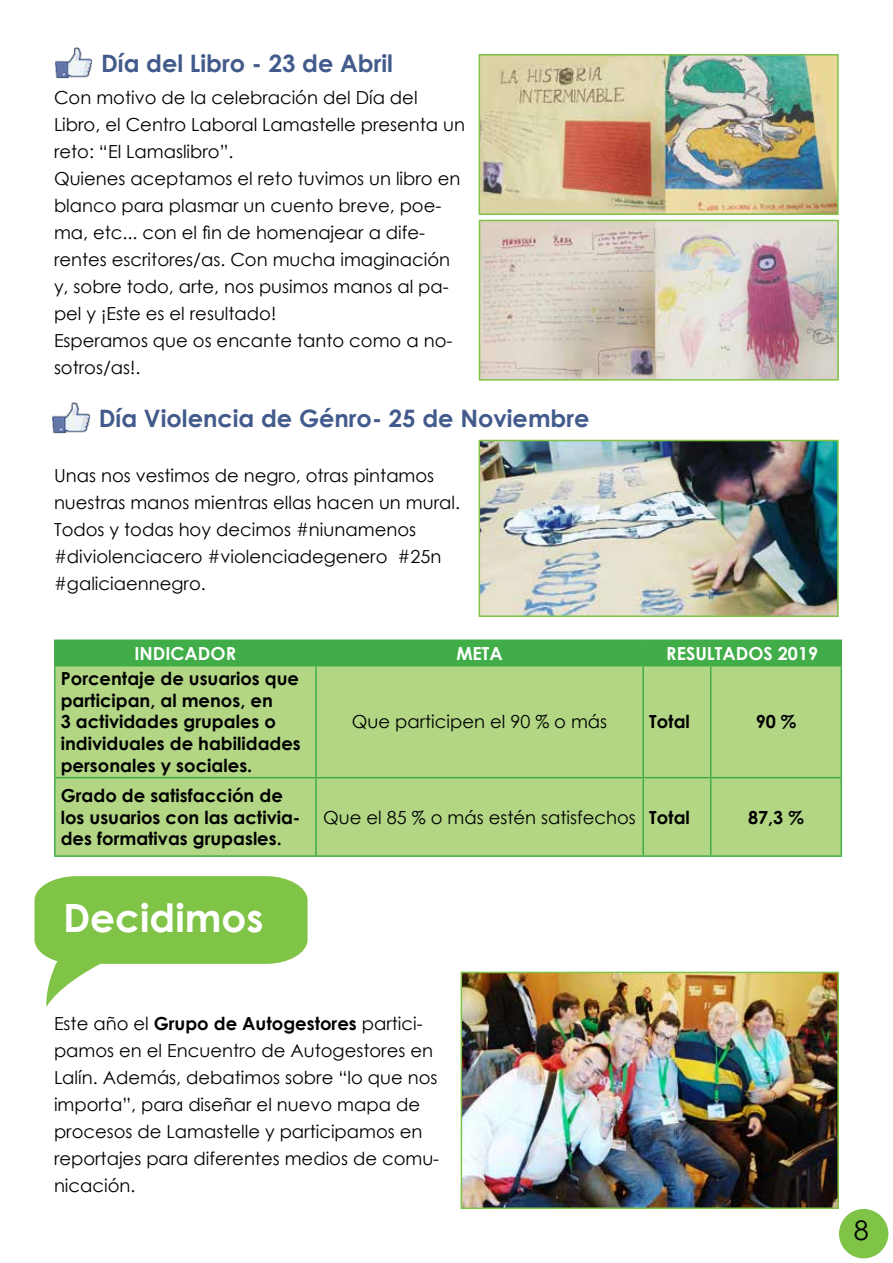
<style>
.page{position:relative;width:893px;height:1263px;background:#fff}
.page>*{position:absolute;margin:0;border:0;box-sizing:border-box;transform-origin:0 0}
.t1{font:700 39px "Century Gothic";color:#fff}
.t2{font:27px "Century Gothic";color:#000}
.t3{font:700 24px "Century Gothic";color:#435b8c}
.t4{font:18px/27px "Century Gothic";color:#000}
.t5{font:700 18px/21.6px "Century Gothic";color:#000}
.t6{font:700 18px "Century Gothic";color:#fff}
.s1{font-weight:700}
</style>
<div class="page">
<div style="left:839px;top:1209px;width:49px;height:49px;background:#7fc347;border-radius:50%"></div>
<img style="left:55px;top:47px;width:37px;height:32px">
<img style="left:482px;top:57px;width:354px;height:155px">
<div style="left:479px;top:54px;width:360px;height:161px;border:2px solid #7fc347"></div>
<img style="left:482px;top:223px;width:354px;height:155px">
<div style="left:479px;top:220px;width:360px;height:161px;border:2px solid #7fc347"></div>
<img style="left:53px;top:402px;width:37px;height:32px">
<img style="left:482px;top:443px;width:354px;height:171px">
<div style="left:479px;top:440px;width:360px;height:177px;border:2px solid #7fc347"></div>
<div style="left:56px;top:641px;width:784px;height:24px;background:#41ad49"></div>
<div style="left:56px;top:666px;width:784px;height:189px;background:#b2d684"></div>
<hr style="left:54px;top:639px;width:262px;height:2px;background:#41ad49">
<hr style="left:54px;top:641px;width:2px;height:24px;background:#41ad49">
<hr style="left:316px;top:639px;width:327px;height:2px;background:#41ad49">
<hr style="left:315px;top:641px;width:2px;height:24px;background:#41ad49">
<hr style="left:643px;top:639px;width:68px;height:2px;background:#41ad49">
<hr style="left:642px;top:641px;width:2px;height:24px;background:#41ad49">
<hr style="left:711px;top:639px;width:131px;height:2px;background:#41ad49">
<hr style="left:840px;top:641px;width:2px;height:24px;background:#41ad49">
<hr style="left:54px;top:665px;width:262px;height:1px;background:#41ad49">
<hr style="left:316px;top:665px;width:327px;height:1px;background:#41ad49">
<hr style="left:643px;top:665px;width:68px;height:1px;background:#41ad49">
<hr style="left:711px;top:665px;width:131px;height:1px;background:#41ad49">
<hr style="left:54px;top:666px;width:2px;height:111px;background:#41ad49">
<hr style="left:315px;top:666px;width:2px;height:111px;background:#41ad49">
<hr style="left:642px;top:666px;width:2px;height:111px;background:#41ad49">
<hr style="left:710px;top:666px;width:1px;height:111px;background:#41ad49">
<hr style="left:840px;top:666px;width:2px;height:111px;background:#41ad49">
<hr style="left:54px;top:777px;width:262px;height:1px;background:#41ad49">
<hr style="left:54px;top:778px;width:2px;height:77px;background:#41ad49">
<hr style="left:316px;top:777px;width:327px;height:1px;background:#41ad49">
<hr style="left:315px;top:778px;width:2px;height:77px;background:#41ad49">
<hr style="left:643px;top:777px;width:68px;height:1px;background:#41ad49">
<hr style="left:642px;top:778px;width:2px;height:77px;background:#41ad49">
<hr style="left:711px;top:777px;width:131px;height:1px;background:#41ad49">
<hr style="left:710px;top:778px;width:1px;height:77px;background:#41ad49">
<hr style="left:840px;top:778px;width:2px;height:77px;background:#41ad49">
<hr style="left:54px;top:855px;width:262px;height:2px;background:#41ad49">
<hr style="left:316px;top:855px;width:327px;height:2px;background:#41ad49">
<hr style="left:643px;top:855px;width:68px;height:2px;background:#41ad49">
<hr style="left:711px;top:855px;width:131px;height:2px;background:#41ad49">
<svg style="left:35px;top:876px;width:273px;height:131px"></svg>
<img style="left:464px;top:975px;width:372px;height:231px">
<div style="left:461px;top:972px;width:378px;height:237px;border:2px solid #7fc347"></div>
<h3 class="t3" style="left:101px;top:45px;width:293px">Día del Libro - 23 de Abril</h3>
<p class="t4" style="left:54px;top:84px;width:413px">Con motivo de la celebración del Día del Libro, el Centro Laboral Lamastelle presenta un reto: “El Lamaslibro”.<br>Quienes aceptamos el reto tuvimos un libro en blanco para plasmar un cuento breve, poe&shy;ma, etc... con el fin de homenajear a dife&shy;rentes escritores/as. Con mucha imaginación y, sobre todo, arte, nos pusimos manos al pa&shy;pel y ¡Este es el resultado!<br>Esperamos que os encante tanto como a no&shy;sotros/as!.</p>
<h3 class="t3" style="left:99px;top:400px;width:492px">Día Violencia de Génro- 25 de Noviembre</h3>
<p class="t4" style="left:54px;top:462px;width:408px">Unas nos vestimos de negro, otras pintamos nuestras manos mientras ellas hacen un mural.<br>Todos y todas hoy decimos #niunamenos #diviolenciacero #violenciadegenero #25n #galiciaennegro.</p>
<p class="t6" style="left:135px;top:639px;width:103px">INDICADOR</p>
<p class="t6" style="left:456px;top:639px;width:48px">META</p>
<p class="t6" style="left:666px;top:639px;width:153px">RESULTADOS 2019</p>
<p class="t5" style="left:61px;top:667px;width:242px">Porcentaje de usuarios que participan, al menos, en<br>3 actividades grupales o individuales de habilidades personales y sociales.</p>
<p class="t4" style="left:352px;top:708px;width:257px">Que participen el 90 % o más</p>
<p class="t5" style="left:649px;top:710px;width:42px">Total</p>
<p class="t5" style="left:756px;top:710px;width:42px">90 %</p>
<p class="t5" style="left:61px;top:784px;width:241px">Grado de satisfacción de los usuarios con las activia&shy;des formativas grupasles.</p>
<h1 class="t1" style="left:63px;top:888px;width:202px">Decidimos</h1>
<p class="t4" style="left:323px;top:803px;width:368px">Que el 85 % o más estén satisfechos <span class="s1">Total</span></p>
<p class="t5" style="left:748px;top:805px;width:57px">87,3 %</p>
<p class="t4" style="left:54px;top:1009px;width:387px">Este año el <span class="s1">Grupo de Autogestores</span> partici&shy;pamos en el Encuentro de Autogestores en Lalín. Además, debatimos sobre “lo que nos importa”, para diseñar el nuevo mapa de procesos de Lamastelle y participamos en reportajes para diferentes medios de comu&shy;nicación.</p>
<h2 class="t2" style="left:854px;top:1211px;width:16px">8</h2>
</div>
